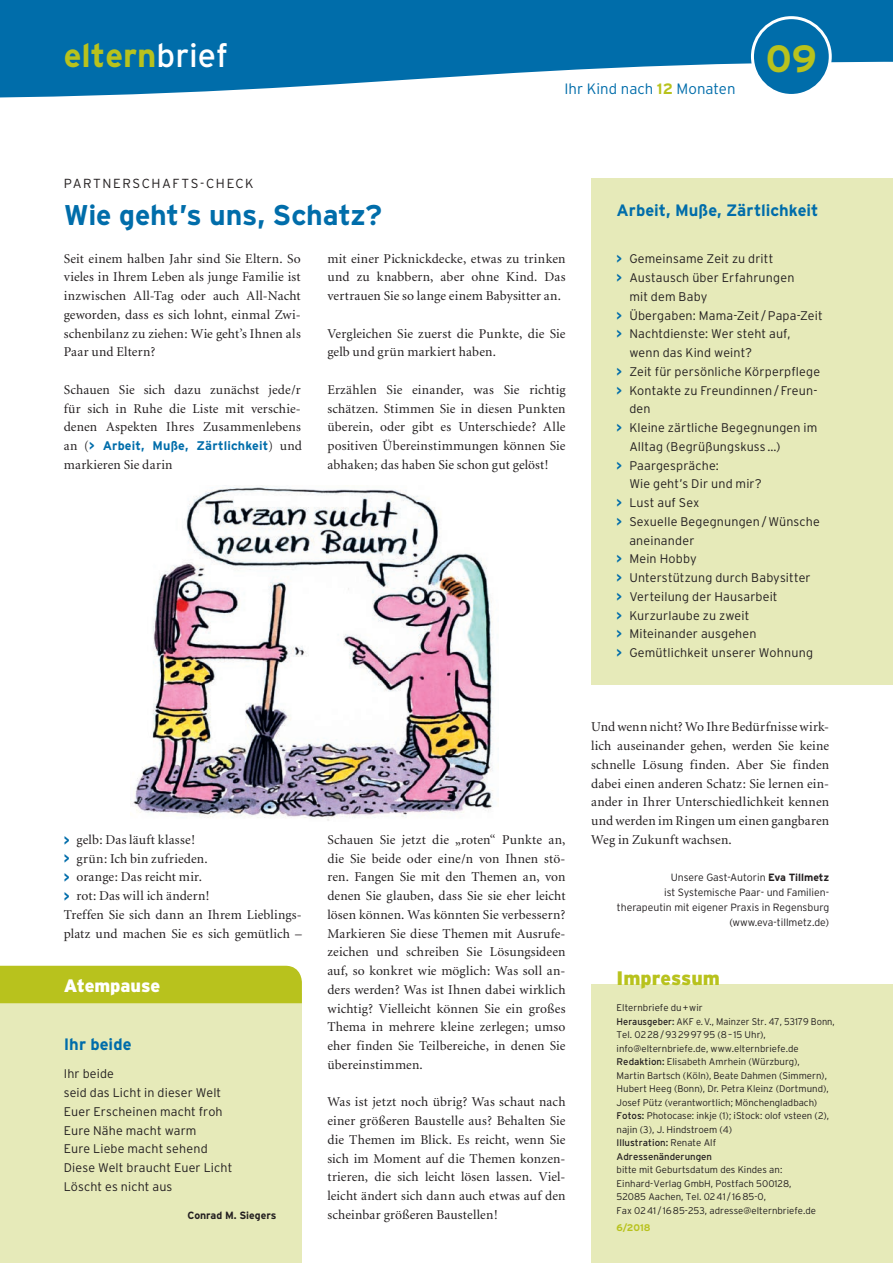
<style>
.page{position:relative;width:893px;height:1263px;background:#fff}
.page>*{position:absolute;margin:0;border:0;box-sizing:border-box;transform-origin:0 0}
.t1{font:700 37.95px "Interstate";color:#b8c21d}
.t2{font:700 33px "Interstate";color:#b8c21d}
.t3{font:700 28.5px "Interstate";letter-spacing:-.01em;color:#006daa}
.t4{font:900 19.5px "Interstate";color:#b8c21d}
.t5{font:900 18px "Interstate";letter-spacing:-.005em;color:#fff}
.t6{font:700 16.5px "Interstate";color:#006daa}
.t7{font:300 15px "Interstate";letter-spacing:.005em;color:#006daa}
.t8{font:13.5px/18.8px "Minion";letter-spacing:.01em;color:#231f20;text-align:justify}
.t9{font:300 13.2px "Interstate";letter-spacing:.115em;color:#231f20}
.t10{font:300 12.6px/18.8px "Interstate";letter-spacing:.01em;color:#231f20}
.t11{font:700 12.6px "Interstate";letter-spacing:.01em;color:#006daa}
.t12{font:300 10.5px/15px "Interstate";color:#231f20;text-align:right}
.t13{font:700 10.5px "Interstate";color:#231f20}
.t14{font:300 9.6px/13.5px "Interstate";color:#231f20}
.t15{font:700 9.6px "Interstate";color:#b8c21d}
.s1{font-weight:400;color:#fff}
.s2{font-weight:700;color:#b8c21d}
.s3{font-family:"Minion";font-weight:400;font-size:13.5px;color:#231f20}
.s4{font-family:"Interstate";font-weight:700;color:#006daa}
.s5{font-weight:700;color:#006daa}
.s6{font-weight:700}
.s7{font-weight:400}
</style>
<div class="page">
<div style="left:591px;top:178px;width:302px;height:506px;background:#e6eab9"></div>
<div style="left:591px;top:985px;width:302px;height:278px;background:#e6eab9"></div>
<div style="left:0;top:994px;width:302px;height:269px;background:#e6eab9"></div>
<div style="left:2px;top:966px;width:300px;height:37px;background:#b8c21d"></div>
<img style="left:132px;top:485px;width:367px;height:336px">
<svg style="left:2px;top:2px;width:889px;height:96px;fill:#006daa"></svg>
<div style="left:752px;top:18px;width:78px;height:77px;background:#006daa;border-radius:50%"></div>
<div style="left:751px;top:16px;width:81px;height:81px;border:3px solid #fff;border-radius:50%"></div>
<h2 class="t2" style="left:64px;top:37px;width:166px">eltern<span class="s1">brief</span></h2>
<h1 class="t1" style="left:766px;top:37px;width:53px">09</h1>
<p class="t7" style="left:564px;top:80px;width:173px">Ihr Kind nach <span class="s2">12</span> Monaten</p>
<p class="t9" style="left:64px;top:175px;width:191px">PARTNERSCHAFTS-CHECK</p>
<h3 class="t3" style="left:64px;top:199px;width:320px">Wie geht’s uns, Schatz?</h3>
<p class="t8" style="left:64px;top:249px;width:239px">Seit einem halben Jahr sind Sie Eltern. So vieles in Ihrem Leben als junge Familie ist inzwischen All-Tag oder auch All-Nacht geworden, dass es sich lohnt, einmal Zwi&shy;schenbilanz zu ziehen: Wie geht’s Ihnen als Paar und Eltern?</p>
<p class="t8" style="left:64px;top:381px;width:239px">Schauen Sie sich dazu zunächst jede/r für sich in Ruhe die Liste mit verschie&shy;denen Aspekten Ihres Zusammenlebens</p>
<p class="t11" style="left:64px;top:439px;width:240px"><span class="s3">an (</span>&gt; Arbeit, Muße, Zärtlichkeit<span class="s3">) und</span></p>
<p class="t8" style="left:64px;top:456px;width:110px">markieren Sie darin</p>
<p class="t8" style="left:327px;top:249px;width:240px">mit einer Picknickdecke, etwas zu trinken und zu knabbern, aber ohne Kind. Das vertrauen Sie so lange einem Babysitter an.</p>
<p class="t8" style="left:327px;top:324px;width:240px">Vergleichen Sie zuerst die Punkte, die Sie gelb und grün markiert haben.</p>
<p class="t8" style="left:327px;top:381px;width:240px">Erzählen Sie einander, was Sie richtig schätzen. Stimmen Sie in diesen Punkten überein, oder gibt es Unterschiede? Alle positiven Übereinstimmungen können Sie abhaken; das haben Sie schon gut gelöst!</p>
<p class="t8" style="left:64px;top:831px;width:240px;text-align:left"><span class="s4">&gt;</span> gelb: Das läuft klasse!<br><span class="s4">&gt;</span> grün: Ich bin zufrieden.<br><span class="s4">&gt;</span> orange: Das reicht mir.<br><span class="s4">&gt;</span> rot: Das will ich ändern!<br>Treffen Sie sich dann an Ihrem Lieblings&shy;platz und machen Sie es sich gemütlich –</p>
<p class="t8" style="left:327px;top:831px;width:240px;text-align:left">Schauen Sie jetzt die „roten“ Punkte an, die Sie beide oder eine/n von Ihnen stö&shy;ren. Fangen Sie mit den Themen an, von denen Sie glauben, dass Sie sie eher leicht lösen können. Was könnten Sie verbessern?<br>Markieren Sie diese Themen mit Ausrufe&shy;zeichen und schreiben Sie Lösungsideen auf, so konkret wie möglich: Was soll an&shy;ders werden? Was ist Ihnen dabei wirklich wichtig? Vielleicht können Sie ein großes Thema in mehrere kleine zerlegen; umso eher finden Sie Teilbereiche, in denen Sie übereinstimmen.</p>
<p class="t8" style="left:327px;top:1093px;width:240px">Was ist jetzt noch übrig? Was schaut nach einer größeren Baustelle aus? Behalten Sie die Themen im Blick. Es reicht, wenn Sie sich im Moment auf die Themen konzen&shy;trieren, die sich leicht lösen lassen. Viel&shy;leicht ändert sich dann auch etwas auf den scheinbar größeren Baustellen!</p>
<h3 class="t5" style="left:64px;top:975px;width:98px">Atempause</h3>
<p class="t6" style="left:64px;top:1035px;width:69px">Ihr beide</p>
<p class="t10" style="left:64px;top:1064px;width:170px">Ihr beide<br>seid das Licht in dieser Welt<br>Euer Erscheinen macht froh<br>Eure Nähe macht warm<br>Eure Liebe macht sehend<br>Diese Welt braucht Euer Licht<br>Löscht es nicht aus</p>
<p class="t13" style="left:188px;top:1209px;width:90px">Conrad M. Siegers</p>
<p class="t6" style="left:617px;top:201px;width:203px">Arbeit, Muße, Zärtlichkeit</p>
<p class="t10" style="left:617px;top:249px;width:158px"><span class="s5">&gt;</span> Gemeinsame Zeit zu dritt</p>
<p class="t10" style="left:617px;top:268px;width:179px"><span class="s5">&gt;</span> Austausch über Erfahrungen</p>
<p class="t10" style="left:629px;top:287px;width:79px">mit dem Baby</p>
<p class="t10" style="left:617px;top:306px;width:208px"><span class="s5">&gt;</span> Übergaben: Mama-Zeit /Papa-Zeit</p>
<p class="t10" style="left:617px;top:324px;width:175px"><span class="s5">&gt;</span> Nachtdienste: Wer steht auf,</p>
<p class="t10" style="left:629px;top:343px;width:124px">wenn das Kind weint?</p>
<p class="t10" style="left:617px;top:362px;width:205px"><span class="s5">&gt;</span> Zeit für persönliche Körperpflege</p>
<p class="t10" style="left:617px;top:381px;width:202px"><span class="s5">&gt;</span> Kontakte zu Freundinnen/Freun-</p>
<p class="t10" style="left:629px;top:399px;width:23px">den</p>
<p class="t10" style="left:617px;top:418px;width:202px"><span class="s5">&gt;</span> Kleine zärtliche Begegnungen im</p>
<p class="t10" style="left:629px;top:437px;width:153px">Alltag (Begrüßungskuss…)</p>
<p class="t10" style="left:617px;top:456px;width:104px"><span class="s5">&gt;</span> Paargespräche:</p>
<p class="t10" style="left:629px;top:474px;width:134px">Wie geht’s Dir und mir?</p>
<p class="t10" style="left:617px;top:493px;width:84px"><span class="s5">&gt;</span> Lust auf Sex</p>
<p class="t10" style="left:617px;top:512px;width:205px"><span class="s5">&gt;</span> Sexuelle Begegnungen/Wünsche</p>
<p class="t10" style="left:629px;top:531px;width:67px">aneinander</p>
<p class="t10" style="left:617px;top:549px;width:82px"><span class="s5">&gt;</span> Mein Hobby</p>
<p class="t10" style="left:617px;top:568px;width:196px"><span class="s5">&gt;</span> Unterstützung durch Babysitter</p>
<p class="t10" style="left:617px;top:587px;width:163px"><span class="s5">&gt;</span> Verteilung der Hausarbeit</p>
<p class="t10" style="left:617px;top:606px;width:134px"><span class="s5">&gt;</span> Kurzurlaube zu zweit</p>
<p class="t10" style="left:617px;top:624px;width:142px"><span class="s5">&gt;</span> Miteinander ausgehen</p>
<p class="t10" style="left:617px;top:643px;width:198px"><span class="s5">&gt;</span> Gemütlichkeit unserer Wohnung</p>
<p class="t8" style="left:591px;top:718px;width:240px">Und wenn nicht? Wo Ihre Bedürfnisse wirk&shy;lich auseinander gehen, werden Sie keine schnelle Lösung finden. Aber Sie finden dabei einen anderen Schatz: Sie lernen ein&shy;ander in Ihrer Unterschiedlichkeit kennen und werden im Ringen um einen gangbaren Weg in Zukunft wachsen.</p>
<p class="t12" style="left:617px;top:870px;width:214px">Unsere Gast-Autorin <span class="s6">Eva Tillmetz<br></span>ist Systemische Paar- und Familien&shy;therapeutin mit eigener Praxis in Regensburg (www.eva-tillmetz.de)</p>
<h3 class="t4" style="left:617px;top:966px;width:105px">Impressum</h3>
<p class="t14" style="left:617px;top:1001px;width:220px">Elternbriefe du+wir<br><span class="s7">Herausgeber:</span> AKF e.V., Mainzer Str. 47, 53179 Bonn, Tel. 0228/93299795 (8– 15 Uhr), info@elternbriefe.de, www.elternbriefe.de <span class="s7">Redaktion:</span> Elisabeth Amrhein (Würzburg),<br>Martin Bartsch (Köln), Beate Dahmen (Simmern), Hubert Heeg (Bonn), Dr. Petra Kleinz (Dortmund), Josef Pütz (verantwortlich; Mönchengladbach)<br><span class="s7">Fotos:</span> Photocase: inkje (1); iStock: olof vsteen (2), najin (3), J. Hindstroem (4)<br><span class="s7">Illustration:</span> Renate Alf<br><span class="s7">Adressenänderungen</span></p>
<p class="t14" style="left:617px;top:1163px;width:201px">bitte mit Geburtsdatum des Kindes an:<br>Einhard-Verlag GmbH, Postfach 500128, 52085 Aachen, Tel. 0241 / 1685-0,<br>Fax 0241 / 1685-253, adresse@elternbriefe.de</p>
<p class="t15" style="left:617px;top:1222px;width:35px">6/2018</p>
</div>
